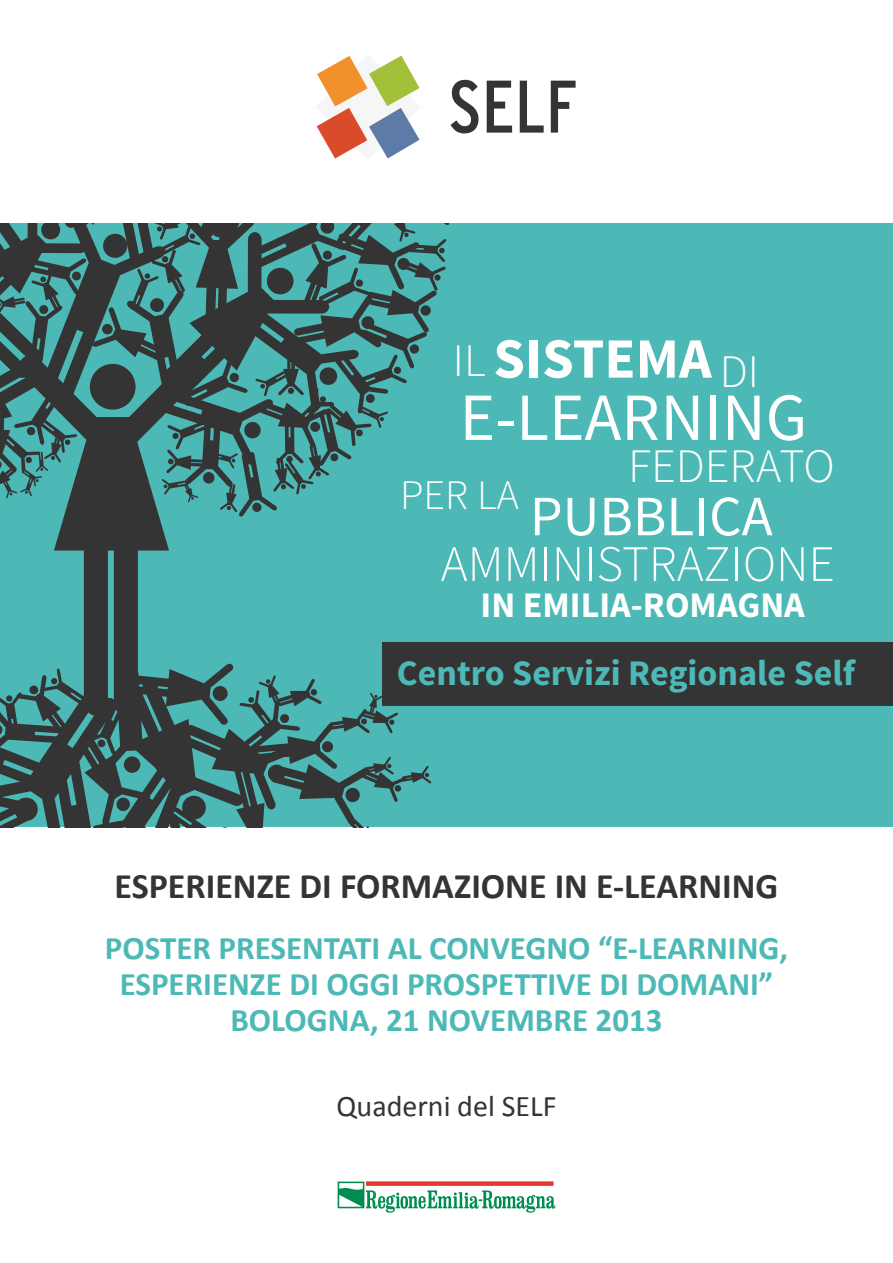
<style>
.page{position:relative;width:893px;height:1263px;background:#fff}
.page>*{position:absolute;margin:0;border:0;box-sizing:border-box;transform-origin:0 0}
.t1{font:74.25px "Interstate Cond Mono";color:#353434}
.t2{font:67.5px "Source Sans Pro";color:#fff}
.t3{font:700 57px "Source Sans Pro";color:#fff}
.t4{font:57px "Source Sans Pro";color:#fff}
.t5{font:300 51px "Source Sans Pro";color:#fff}
.t6{font:300 48px "Source Sans Pro";color:#fff}
.t7{font:300 42px "Source Sans Pro";color:#fff}
.t8{font:700 36px "Calibri";color:#353434}
.t9{font:700 36px "Source Sans Pro";color:#4cb9b6}
.t10{font:700 36px "Source Sans Pro";color:#fff}
.t11{font:700 33px/36px "Calibri";color:#4cb9b6;text-align:center}
.t12{font:30px "Calibri";color:#353434}
.s1{font-weight:300;font-size:46.5px}
</style>
<div class="page">
<div style="left:0;top:223px;width:893px;height:604px;background:#4cb9b6"></div>
<svg style="left:0;top:223px;width:449px;height:604px"></svg>
<svg style="left:338px;top:1181px;width:217px;height:32px"></svg>
<div style="left:383px;top:642px;width:510px;height:64px;background:#353434"></div>
<svg style="left:316px;top:55px;width:104px;height:104px"></svg>
<h1 class="t1" style="left:449px;top:65px;width:130px">SELF</h1>
<h3 class="t3" style="left:453px;top:322px;width:308px"><span class="s1">IL</span> SISTEMA <sub>DI</sub></h3>
<h2 class="t2" style="left:460px;top:376px;width:349px">E-LEARNING</h2>
<p class="t7" style="left:400px;top:470px;width:121px">PER LA</p>
<h3 class="t6" style="left:628px;top:437px;width:208px">FEDERATO</h3>
<h3 class="t4" style="left:530px;top:481px;width:244px">PUBBLICA</h3>
<h3 class="t5" style="left:441px;top:533px;width:395px">AMMINISTRAZIONE</h3>
<p class="t10" style="left:480px;top:581px;width:326px">IN EMILIA-ROMAGNA</p>
<p class="t9" style="left:397px;top:650px;width:460px">Centro Servizi Regionale Self</p>
<p class="t8" style="left:115px;top:863px;width:665px">ESPERIENZE DI FORMAZIONE IN E-LEARNING</p>
<p class="t11" style="left:105px;top:930px;width:685px">POSTER PRESENTATI AL CONVEGNO “E-LEARNING,<br>ESPERIENZE DI OGGI PROSPETTIVE DI DOMANI”<br>BOLOGNA, 21 NOVEMBRE 2013</p>
<p class="t12" style="left:336px;top:1087px;width:221px">Quaderni del SELF</p>
</div>
